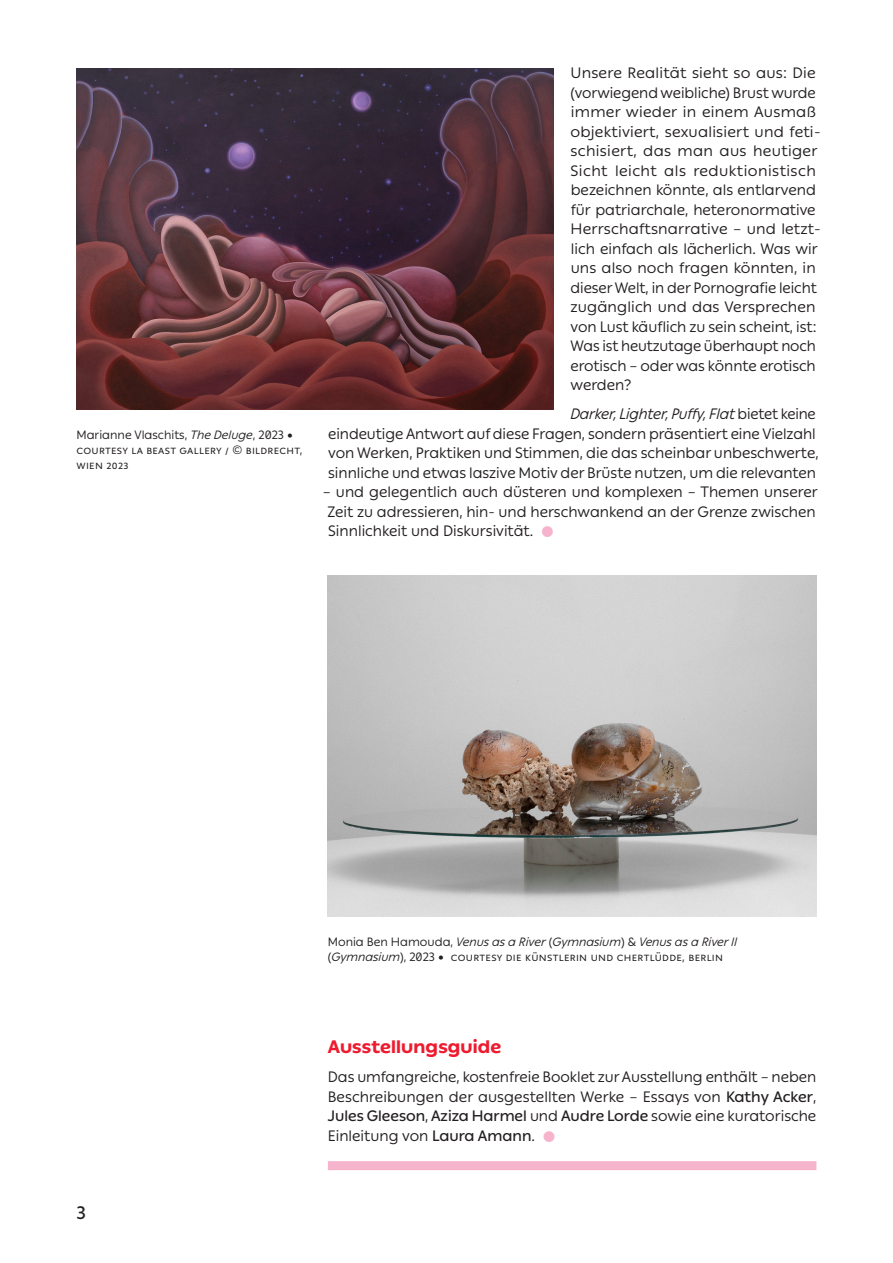
<style>
.page{position:relative;width:893px;height:1263px;background:#fff}
.page>*{position:absolute;margin:0;border:0;box-sizing:border-box;transform-origin:0 0}
.text_regular_10_13_pt{font:800 18px "KHW Ping";letter-spacing:.005em;color:#ee1a2f}
.t1{font:500 18px "KHW Ping";color:#231f20}
.text_regular_10_13_pt-2{font:15px/19.5px "KHW Ping";color:#231f20}
.photo_caption{font:12px/15px "KHW Ping";letter-spacing:.025em;color:#231f20}
.s1{font-style:italic}
.s2{font-weight:500}
</style>
<div class="page">
<div style="left:328px;top:1161px;width:488px;height:9px;background:#f6b4cc"></div>
<img style="left:328px;top:575px;width:488px;height:342px">
<img style="left:77px;top:68px;width:476px;height:342px">
<p class="photo_caption" style="left:77px;top:427px;width:227px">Marianne Vlaschits, <span class="s1">The Deluge</span>, 2023 •<br>Courtesy la BEAST gallery / © Bildrecht,<br>Wien 2023</p>
<p class="text_regular_10_13_pt-2" style="left:570px;top:62px;width:252px">Unsere Realität sieht so aus: Die (vorwiegend weibliche) Brust wurde immer wieder in einem Ausmaß objektiviert, sexualisiert und feti&shy;schisiert, das man aus heutiger Sicht leicht als reduktionistisch bezeichnen könnte, als entlarvend für patriarchale, heteronormative Herrschaftsnarrative – und letzt&shy;lich einfach als lächerlich. Was wir uns also noch fragen könnten, in dieser Welt, in der Pornografie leicht zugänglich und das Versprechen von Lust käuflich zu sein scheint, ist:<br>Was ist heutzutage überhaupt noch erotisch – oder was könnte erotisch werden?</p>
<p class="text_regular_10_13_pt-2" style="left:328px;top:404px;width:492px;text-indent:242px"><span class="s1">Darker, Lighter, Puffy, Flat</span> bietet keine eindeutige Antwort auf diese Fragen, sondern präsentiert eine Vielzahl von Werken, Praktiken und Stimmen, die das scheinbar unbeschwerte, sinnliche und etwas laszive Motiv der Brüste nutzen, um die relevanten</p>
<p class="text_regular_10_13_pt-2" style="left:328px;top:482px;width:492px;text-indent:-5px">– und gelegentlich auch düsteren und komplexen – Themen unserer<br>Zeit zu adressieren, hin- und herschwankend an der Grenze zwischen<br>Sinnlichkeit und Diskursivität.</p>
<p class="t1" style="left:77px;top:1199px;width:11px">3</p>
<p class="photo_caption" style="left:328px;top:934px;width:411px">Monia Ben Hamouda, <span class="s1">Venus as a River</span> (<span class="s1">Gymnasium</span>) &amp; <span class="s1">Venus as a River II </span>(<span class="s1">Gymnasium</span>), 2023 • Courtesy die Künstlerin und Chertlüdde, Berlin</p>
<p class="text_regular_10_13_pt" style="left:328px;top:1033px;width:175px">Ausstellungsguide</p>
<p class="text_regular_10_13_pt-2" style="left:328px;top:1067px;width:490px;text-align:justify">Das umfangreiche, kostenfreie Booklet zur Ausstellung enthält – neben Beschreibungen der ausgestellten Werke – Essays von <span class="s2">Kathy Acker</span>, <span class="s2">Jules Gleeson</span>, <span class="s2">Aziza Harmel</span> und <span class="s2">Audre Lorde</span> sowie eine kuratorische Einleitung von <span class="s2">Laura Amann</span>.</p>
</div>
